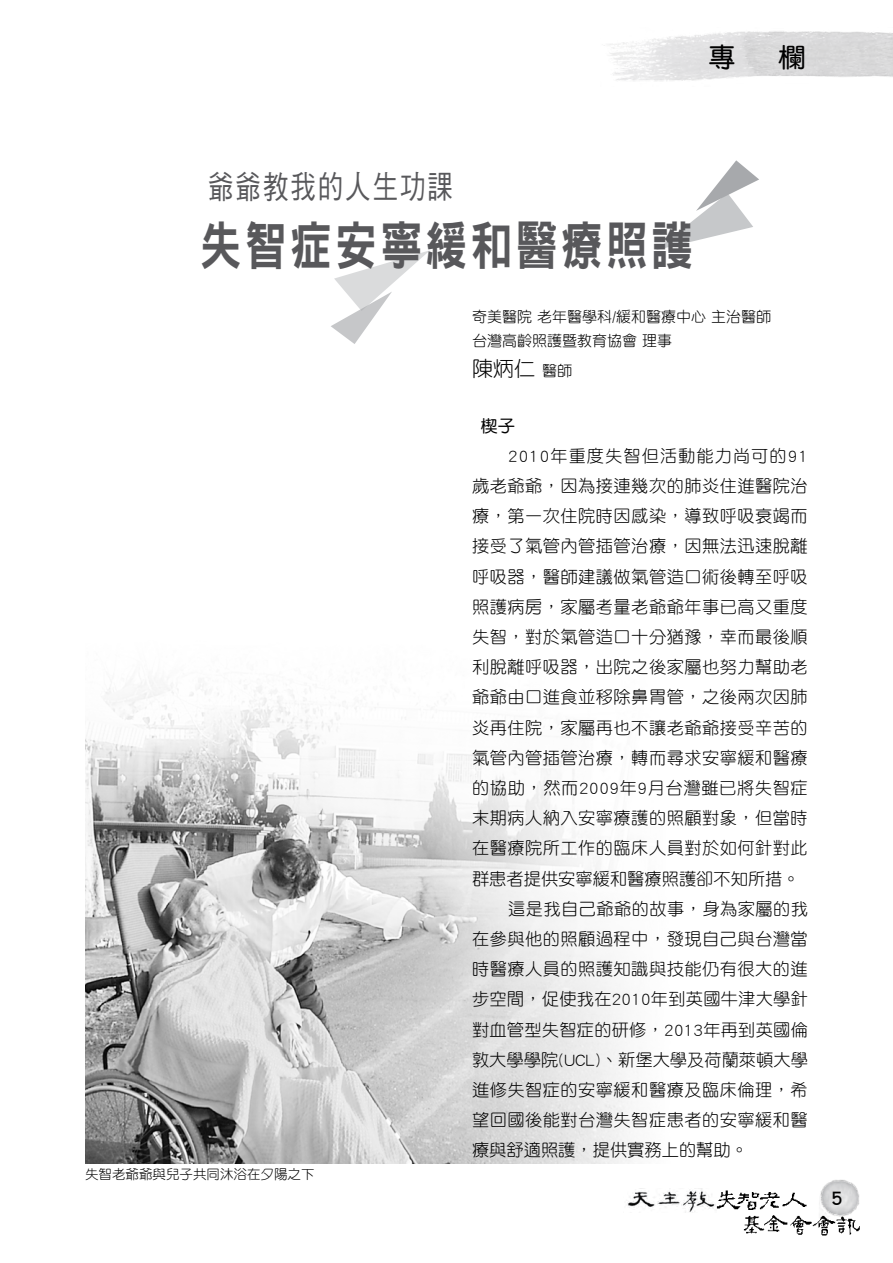
<style>
.page{position:relative;width:893px;height:1263px;background:#fff}
.page>*{position:absolute;margin:0;border:0;box-sizing:border-box;transform-origin:0 0}
.t1{font:52.5px "DF Hei Std W9";letter-spacing:.075em;color:#58585b;scale:.8 1}
.t2{font:31.8px "DF Hei Std W5";letter-spacing:.075em;color:#58585b;scale:.8 1}
.t3{font:27px "DF Yuan Std W7";color:#000}
.t4{font:21px "DF Yuan Std W3";color:#000}
.t5{font:18px "Li Hei Pro";color:#000}
.t6{font:17.25px "DF Yuan Std W3";letter-spacing:.025em;color:#000}
.t7{font:17.25px "DF Yuan Std W3";color:#000}
.t8{font:17.25px "DF Yuan Std W3";letter-spacing:.06em;color:#000}
.t9{font:17.25px "DF Yuan Std W5";color:#000}
.t10{font:15px/24px "DF Yuan Std W3";color:#000}
.t11{font:13.5px "DF Yuan Std W3";color:#000}
.s1{font-size:15px}
</style>
<div class="page">
<img style="left:85px;top:681px;width:548px;height:482px">
<svg style="left:331px;top:250px;width:99px;height:94px"></svg>
<svg style="left:656px;top:160px;width:103px;height:90px"></svg>
<img style="left:604px;top:31px;width:289px;height:50px">
<img style="left:819px;top:1179px;width:40px;height:34px">
<img style="left:743px;top:1213px;width:117px;height:23px">
<img style="left:717px;top:1190px;width:90px;height:20px">
<img style="left:627px;top:1189px;width:90px;height:23px">
<h3 class="t3" style="left:708px;top:43px;width:28px">專</h3>
<h3 class="t3" style="left:779px;top:43px;width:28px">欄</h3>
<h2 class="t2" style="left:208px;top:170px;width:307px">爺爺教我的人生功課</h2>
<h1 class="t1" style="left:200px;top:217px;width:618px">失智症安寧緩和醫療照護</h1>
<p class="t10" style="left:472px;top:305px;width:301px">奇美醫院 老年醫學科/緩和醫療中心 主治醫師台灣高齡照護暨教育協會 理事</p>
<p class="t4" style="left:472px;top:357px;width:101px">陳炳仁 <span class="s1">醫師</span></p>
<p class="t11" style="left:85px;top:1166px;width:231px">失智老爺爺與兒子共同沐浴在夕陽之下</p>
<p class="t9" style="left:480px;top:416px;width:36px">楔子</p>
<p class="t8" style="left:508px;top:446px;width:301px">2010年重度失智但活動能力尚可的91</p>
<p class="t6" style="left:472px;top:477px;width:337px">歲老爺爺，因為接連幾次的肺炎住進醫院治</p>
<p class="t6" style="left:472px;top:507px;width:337px">療，第一次住院時因感染，導致呼吸衰竭而</p>
<p class="t6" style="left:472px;top:537px;width:337px">接受了氣管內管插管治療，因無法迅速脫離</p>
<p class="t6" style="left:472px;top:567px;width:337px">呼吸器，醫師建議做氣管造口術後轉至呼吸</p>
<p class="t6" style="left:472px;top:597px;width:337px">照護病房，家屬考量老爺爺年事已高又重度</p>
<p class="t6" style="left:472px;top:627px;width:337px">失智，對於氣管造口十分猶豫，幸而最後順</p>
<p class="t6" style="left:472px;top:658px;width:337px">利脫離呼吸器，出院之後家屬也努力幫助老</p>
<p class="t6" style="left:472px;top:688px;width:337px">爺爺由口進食並移除鼻胃管，之後兩次因肺</p>
<p class="t6" style="left:472px;top:718px;width:337px">炎再住院，家屬再也不讓老爺爺接受辛苦的</p>
<p class="t6" style="left:472px;top:748px;width:337px">氣管內管插管治療，轉而尋求安寧緩和醫療</p>
<p class="t6" style="left:472px;top:778px;width:337px">的協助，然而2009年9月台灣雖已將失智症</p>
<p class="t6" style="left:472px;top:809px;width:337px">末期病人納入安寧療護的照顧對象，但當時</p>
<p class="t6" style="left:472px;top:839px;width:337px">在醫療院所工作的臨床人員對於如何針對此</p>
<p class="t7" style="left:472px;top:869px;width:329px">群患者提供安寧緩和醫療照護卻不知所措。</p>
<p class="t6" style="left:508px;top:899px;width:301px">這是我自己爺爺的故事，身為家屬的我</p>
<p class="t6" style="left:472px;top:929px;width:337px">在參與他的照顧過程中，發現自己與台灣當</p>
<p class="t6" style="left:472px;top:960px;width:337px">時醫療人員的照護知識與技能仍有很大的進</p>
<p class="t6" style="left:472px;top:990px;width:337px">步空間，促使我在2010年到英國牛津大學針</p>
<p class="t6" style="left:472px;top:1020px;width:337px">對血管型失智症的研修，2013年再到英國倫</p>
<p class="t7" style="left:472px;top:1050px;width:337px">敦大學學院(UCL)、新堡大學及荷蘭萊頓大學</p>
<p class="t6" style="left:472px;top:1080px;width:337px">進修失智症的安寧緩和醫療及臨床倫理，希</p>
<p class="t6" style="left:472px;top:1110px;width:337px">望回國後能對台灣失智症患者的安寧緩和醫</p>
<p class="t7" style="left:472px;top:1141px;width:277px">療與舒適照護，提供實務上的幫助。</p>
<p class="t5" style="left:831px;top:1189px;width:13px">5</p>
</div>
